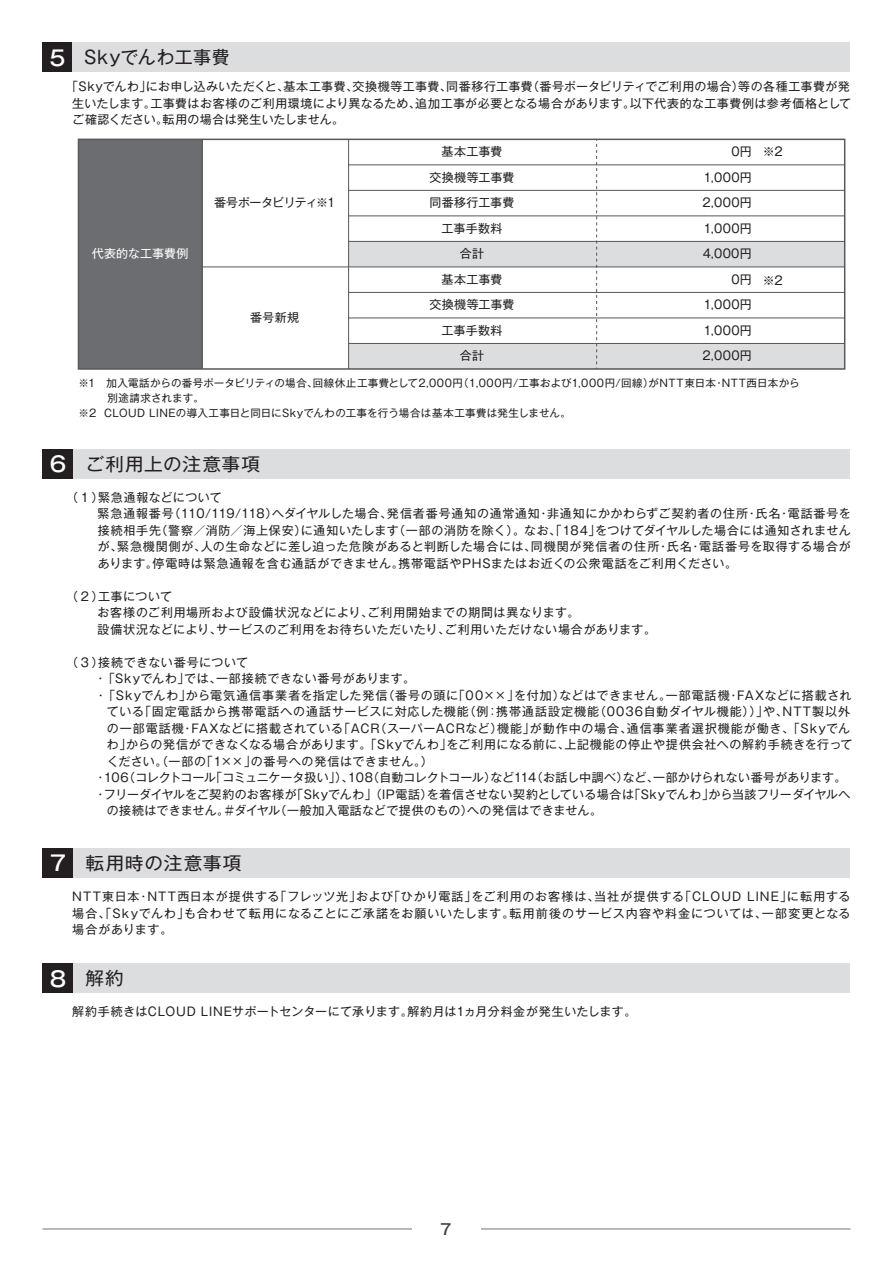
<style>
.page{position:relative;width:893px;height:1263px;background:#fff}
.page>*{position:absolute;margin:0;border:0;box-sizing:border-box;transform-origin:0 0}
.t1{font:18px "Gothic MB101 Pro";letter-spacing:.045em;color:#231f20;scale:1.04 1}
.t2{font:18px "Gothic MB101 Pro";letter-spacing:.045em;color:#231f20}
.t3{font:500 15px "Gothic MB101 Pro";color:#3e3e3f}
.t4{font:12px/16.5px "Gothic MB101 Pro";letter-spacing:.04em;color:#231f20;text-align:justify}
.t5{font:12px "Gothic MB101 Pro";letter-spacing:.06em;color:#231f20}
.t6{font:12px "Gothic MB101 Pro";letter-spacing:-.01em;color:#231f20}
.t7{font:12px "Gothic MB101 Pro";letter-spacing:.07em;color:#231f20}
.t8{font:12px "Gothic MB101 Pro";letter-spacing:.075em;color:#231f20}
.t9{font:12px "Gothic MB101 Pro";letter-spacing:.02em;color:#231f20}
.t10{font:12px/25.5px "Gothic MB101 Pro";letter-spacing:.015em;color:#231f20;text-align:center}
.t11{font:12px "Gothic MB101 Pro";letter-spacing:-.045em;color:#231f20}
.t12{font:12px "Gothic MB101 Pro";letter-spacing:.005em;color:#fff}
.t13{font:10.5px/15px "Gothic MB101 Pro";letter-spacing:.03em;color:#231f20}
.s1{font-weight:500;font-size:21px;color:#fff}
</style>
<div class="page">
<div style="left:43px;top:43px;width:807px;height:29px;background:#dcdddf"></div>
<div style="left:43px;top:43px;width:29px;height:29px;background:#231f20"></div>
<div style="left:78px;top:139px;width:124px;height:230px;background:#6c6d70"></div>
<div style="left:349px;top:241px;width:496px;height:26px;background:#dcdddf"></div>
<div style="left:349px;top:343px;width:496px;height:26px;background:#dcdddf"></div>
<div style="left:78px;top:139px;width:767px;height:231px;border:2px solid #57585a"></div>
<hr style="left:349px;top:164px;width:496px;height:1px;background:#57585a">
<hr style="left:349px;top:190px;width:496px;height:1px;background:#57585a">
<hr style="left:349px;top:215px;width:496px;height:1px;background:#57585a">
<hr style="left:349px;top:241px;width:496px;height:1px;background:#57585a">
<hr style="left:202px;top:267px;width:643px;height:1px;background:#57585a">
<hr style="left:349px;top:292px;width:496px;height:1px;background:#57585a">
<hr style="left:349px;top:318px;width:496px;height:1px;background:#57585a">
<hr style="left:349px;top:343px;width:496px;height:1px;background:#57585a">
<hr style="left:348px;top:139px;width:1px;height:230px;background:#57585a">
<hr style="left:202px;top:139px;width:1px;height:230px;background:#57585a">
<svg style="left:596px;top:139px;width:1px;height:230px"></svg>
<div style="left:43px;top:449px;width:807px;height:29px;background:#dcdddf"></div>
<div style="left:43px;top:449px;width:30px;height:29px;background:#231f20"></div>
<div style="left:43px;top:848px;width:807px;height:30px;background:#dcdddf"></div>
<div style="left:43px;top:848px;width:30px;height:30px;background:#231f20"></div>
<div style="left:43px;top:963px;width:807px;height:30px;background:#dcdddf"></div>
<div style="left:43px;top:963px;width:30px;height:30px;background:#231f20"></div>
<hr style="left:43px;top:1228px;width:807px;height:1px;background:#808285">
<div style="left:412px;top:1220px;width:68px;height:22px;background:#fff"></div>
<h1 class="t2" style="left:49px;top:43px;width:182px"><span class="s1">5</span> Skyでんわ工事費</h1>
<p class="t4" style="left:72px;top:77px;width:780px;text-indent:-6px">「Skyでんわ」にお申し込みいただくと、基本工事費、交換機等工事費、同番移行工事費（番号ポータビリティでご利用の場合）等の各種工事費が発生いたします。工事費はお客様のご利用環境により異なるため、追加工事が必要となる場合があります。以下代表的な工事費例は参考価格としてご確認ください。転用の場合は発生いたしません。</p>
<p class="t12" style="left:92px;top:244px;width:98px">代表的な工事費例</p>
<p class="t11" style="left:214px;top:193px;width:123px">番号ポータビリティ※1</p>
<p class="t4" style="left:250px;top:308px;width:50px">番号新規</p>
<p class="t4" style="left:442px;top:142px;width:62px">基本工事費</p>
<p class="t4" style="left:702px;top:137px;width:51px;line-height:25.5px;text-indent:29px">0円1,000円2,000円1,000円</p>
<p class="t4" style="left:702px;top:265px;width:51px;line-height:25.5px;text-indent:29px">0円1,000円1,000円2,000円</p>
<p class="t10" style="left:429px;top:163px;width:87px">交換機等工事費同番移行工事費工事手数料<br>合計<br>基本工事費<br>交換機等工事費工事手数料<br>合計</p>
<p class="t4" style="left:703px;top:244px;width:51px">4,000円</p>
<p class="t4" style="left:763px;top:142px;width:21px">※2</p>
<p class="t4" style="left:763px;top:270px;width:21px">※2</p>
<p class="t13" style="left:78px;top:374px;width:723px">※1　加入電話からの番号ポータビリティの場合、回線休止工事費として2,000円（1,000円/工事および1,000円/回線）がNTT東日本・NTT西日本から　　 別途請求されます。<br>※2 CLOUD LINEの導入工事日と同日にSkyでんわの工事を行う場合は基本工事費は発生しません。</p>
<h1 class="t1" style="left:50px;top:449px;width:204px"><span class="s1">6</span> ご利用上の注意事項</h1>
<p class="t4" style="left:66px;top:487px;width:157px">（１）緊急通報などについて</p>
<p class="t4" style="left:72px;top:504px;width:780px">　　緊急通報番号（110/119/118）へダイヤルした場合、発信者番号通知の通常通知・非通知にかかわらずご契約者の住所・氏名・電話番号を</p>
<p class="t4" style="left:98px;top:520px;width:754px">接続相手先（警察／消防／海上保安）に通知いたします（一部の消防を除く）。なお、「184」をつけてダイヤルした場合には通知されません</p>
<p class="t5" style="left:98px;top:537px;width:755px">が、緊急機関側が、人の生命などに差し迫った危険があると判断した場合には、同機関が発信者の住所・氏名・電話番号を取得する場合が</p>
<p class="t4" style="left:98px;top:553px;width:641px">あります。停電時は緊急通報を含む通話ができません。携帯電話やPHSまたはお近くの公衆電話をご利用ください。</p>
<p class="t4" style="left:72px;top:586px;width:585px;text-align:left;text-indent:-6px">（２）工事について<br>　　お客様のご利用場所および設備状況などにより、ご利用開始までの期間は異なります。<br>　　設備状況などにより、サービスのご利用をお待ちいただいたり、ご利用いただけない場合があります。</p>
<p class="t4" style="left:66px;top:652px;width:183px">（３）接続できない番号について</p>
<p class="t4" style="left:72px;top:669px;width:345px">　　・ 「Skyでんわ」では、一部接続できない番号があります。</p>
<p class="t5" style="left:72px;top:685px;width:781px">　　・ 「Skyでんわ」から電気通信事業者を指定した発信（番号の頭に「00××」を付加）などはできません。一部電話機・FAXなどに搭載され</p>
<p class="t8" style="left:107px;top:702px;width:745px">ている「固定電話から携帯電話への通話サービスに対応した機能（例：携帯通話設定機能（0036自動ダイヤル機能））」や、NTT製以外</p>
<p class="t7" style="left:107px;top:718px;width:745px">の一部電話機・FAXなどに搭載されている「ACR（スーパーACRなど）機能」が動作中の場合、通信事業者選択機能が働き、「Skyでん</p>
<p class="t4" style="left:107px;top:735px;width:747px">わ」からの発信ができなくなる場合があります。「Skyでんわ」をご利用になる前に、上記機能の停止や提供会社への解約手続きを行って</p>
<p class="t4" style="left:107px;top:751px;width:327px">ください。（一部の「1××」の番号への発信はできません。）</p>
<p class="t6" style="left:72px;top:768px;width:776px">　　・106（コレクトコール「コミュニケータ扱い」）、108（自動コレクトコール）など114（お話し中調べ）など、一部かけられない番号があります。</p>
<p class="t4" style="left:72px;top:784px;width:780px">　　・フリーダイヤルをご契約のお客様が「Skyでんわ」（IP電話）を着信させない契約としている場合は「Skyでんわ」から当該フリーダイヤルへ</p>
<p class="t9" style="left:107px;top:801px;width:497px">の接続はできません。＃ダイヤル（一般加入電話などで提供のもの）への発信はできません。</p>
<h1 class="t1" style="left:50px;top:848px;width:186px"><span class="s1">7</span> 転用時の注意事項</h1>
<p class="t4" style="left:72px;top:886px;width:780px">NTT東日本・NTT西日本が提供する「フレッツ光」および「ひかり電話」をご利用のお客様は、当社が提供する「CLOUD LINE」に転用する場合、「Skyでんわ」も合わせて転用になることにご承諾をお願いいたします。転用前後のサービス内容や料金については、一部変更となる場合があります。</p>
<h1 class="t1" style="left:50px;top:963px;width:73px"><span class="s1">8</span> 解約</h1>
<p class="t4" style="left:72px;top:1002px;width:566px">解約手続きはCLOUD LINEサポートセンターにて承ります。解約月は1ヵ月分料金が発生いたします。</p>
<p class="t3" style="left:440px;top:1216px;width:13px">7</p>
</div>
